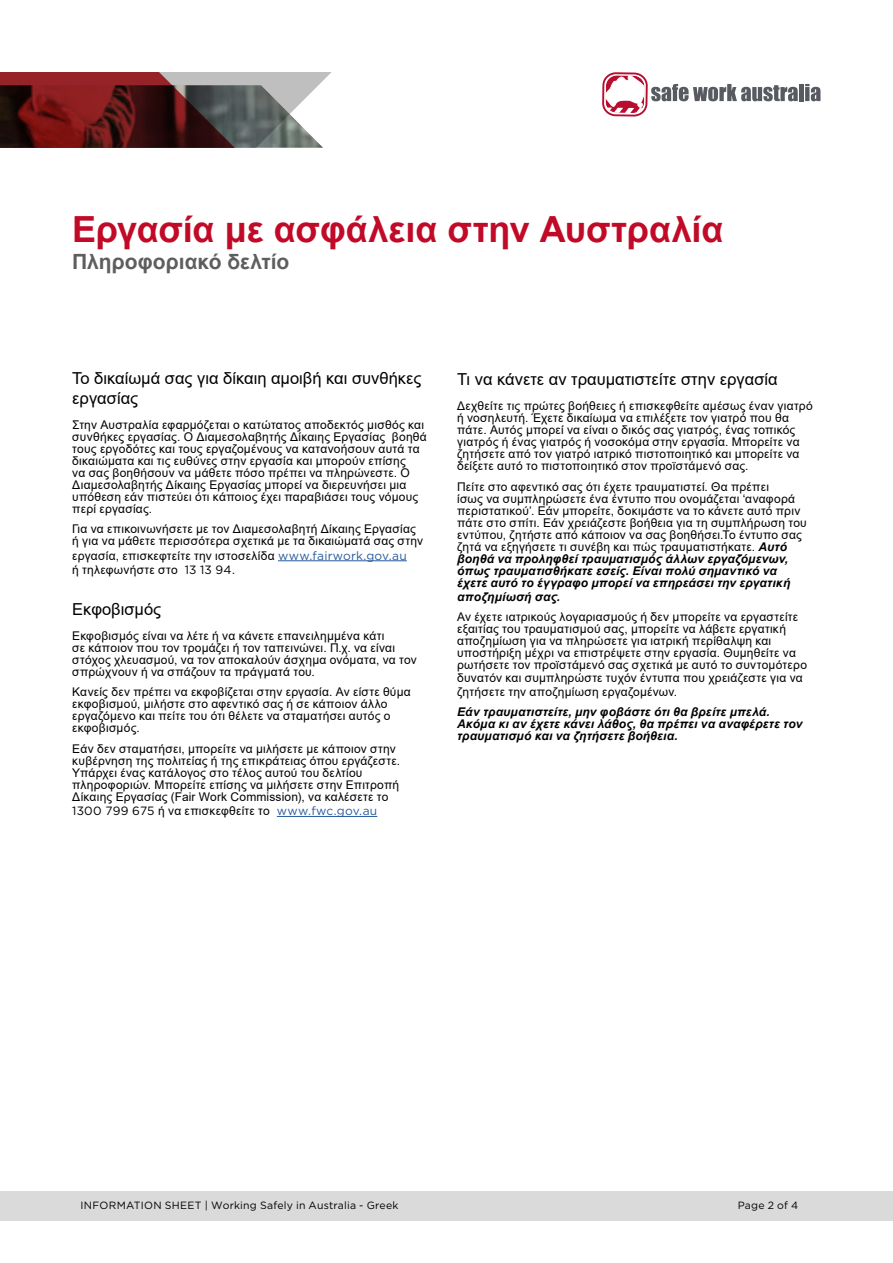
<style>
.page{position:relative;width:893px;height:1263px;background:#fff}
.page>*{position:absolute;margin:0;border:0;box-sizing:border-box;transform-origin:0 0}
.t1{font:700 36px "Arial";letter-spacing:-.005em;color:#c10a27}
.t2{font:700 21px "Arial";color:#5f5e5e}
.t3{font:16.5px/19.8px "Arial";color:#000}
.t4{font:12px/12px "Arial";letter-spacing:.02em;color:#000}
.t5{font:italic 700 12px/12px "Arial";letter-spacing:.02em;color:#000}
.t6{font:10.5px "Gotham";letter-spacing:.02em;color:#000}
.s1{font-family:"Gotham";color:#275b9b}
.s2{font-family:"Gotham"}
.s3{font-weight:700;font-style:italic}
</style>
<div class="page">
<svg style="left:0;top:72px;width:332px;height:13px;background:#ab7274"></svg>
<img style="left:0;top:85px;width:323px;height:63px">
<div style="left:602px;top:72px;width:46px;height:45px;border:2px solid #b80d2f;border-radius:13px"></div>
<svg style="left:651px;top:84px;width:147px;height:17px"></svg>
<div style="left:799px;top:84px;width:5px;height:17px;background:#575a60"></div>
<svg style="left:805px;top:84px;width:15px;height:17px"></svg>
<svg style="left:605px;top:75px;width:40px;height:38px"></svg>
<div style="left:1px;top:1191px;width:892px;height:29px;background:#dadada"></div>
<hr style="left:278px;top:560px;width:129px;height:1px;background:#275b9b">
<hr style="left:277px;top:816px;width:100px;height:1px;background:#275b9b">
<h1 class="t1" style="left:72px;top:204px;width:653px">Εργασία με ασφάλεια στην Αυστραλία</h1>
<h2 class="t2" style="left:72px;top:247px;width:219px">Πληροφοριακό δελτίο</h2>
<h3 class="t3" style="left:72px;top:368px;width:351px">Το δικαίωμά σας για δίκαιη αμοιβή και συνθήκες εργασίας</h3>
<p class="t4" style="left:72px;top:418px;width:356px">Στην Αυστραλία εφαρμόζεται ο κατώτατος αποδεκτός μισθός και συνθήκες εργασίας. Ο Διαμεσολαβητής Δίκαιης Εργασίας βοηθά τους εργοδότες και τους εργαζομένους να κατανοήσουν αυτά τα δικαιώματα και τις ευθύνες στην εργασία και μπορούν επίσης<br>να σας βοηθήσουν να μάθετε πόσο πρέπει να πληρώνεστε. Ο Διαμεσολαβητής Δίκαιης Εργασίας μπορεί να διερευνήσει μια υπόθεση εάν πιστεύει ότι κάποιος έχει παραβιάσει τους νόμους περί εργασίας.</p>
<p class="t4" style="left:72px;top:523px;width:352px">Για να επικοινωνήσετε με τον Διαμεσολαβητή Δίκαιης Εργασίας ή για να μάθετε περισσότερα σχετικά με τα δικαιώματά σας στην</p>
<p class="t4" style="left:72px;top:548px;width:336px;line-height:14.4px">εργασία, επισκεφτείτε την ιστοσελίδα <span class="s1">www.fairwork.gov.au </span>ή τηλεφωνήστε στο <span class="s2">13 13 94.</span></p>
<h3 class="t3" style="left:72px;top:599px;width:90px">Εκφοβισμός</h3>
<p class="t4" style="left:72px;top:629px;width:346px">Εκφοβισμός είναι να λέτε ή να κάνετε επανειλημμένα κάτι<br>σε κάποιον που τον τρομάζει ή τον ταπεινώνει. Π.χ. να είναι στόχος χλευασμού, να τον αποκαλούν άσχημα ονόματα, να τον σπρώχνουν ή να σπάζουν τα πράγματά του.</p>
<p class="t4" style="left:72px;top:686px;width:340px">Κανείς δεν πρέπει να εκφοβίζεται στην εργασία. Αν είστε θύμα εκφοβισμού, μιλήστε στο αφεντικό σας ή σε κάποιον άλλο εργαζόμενο και πείτε του ότι θέλετε να σταματήσει αυτός ο εκφοβισμός.</p>
<p class="t4" style="left:72px;top:742px;width:329px">Εάν δεν σταματήσει, μπορείτε να μιλήσετε με κάποιον στην κυβέρνηση της πολιτείας ή της επικράτειας όπου εργάζεστε.<br>Υπάρχει ένας κατάλογος στο τέλος αυτού του δελτίου πληροφοριών. Μπορείτε επίσης να μιλήσετε στην Επιτροπή Δίκαιης Εργασίας (Fair Work Commission), να καλέσετε το</p>
<p class="t4" style="left:72px;top:805px;width:306px"><span class="s2">1300 799 675</span> ή να επισκεφθείτε το <span class="s1">www.fwc.gov.au</span></p>
<h3 class="t3" style="left:457px;top:369px;width:322px">Τι να κάνετε αν τραυματιστείτε στην εργασία</h3>
<p class="t4" style="left:457px;top:400px;width:357px">Δεχθείτε τις πρώτες βοήθειες ή επισκεφθείτε αμέσως έναν γιατρό ή νοσηλευτή. Έχετε δικαίωμα να επιλέξετε τον γιατρό που θα πάτε. Αυτός μπορεί να είναι ο δικός σας γιατρός, ένας τοπικός γιατρός ή ένας γιατρός ή νοσοκόμα στην εργασία. Μπορείτε να ζητήσετε από τον γιατρό ιατρικό πιστοποιητικό και μπορείτε να δείξετε αυτό το πιστοποιητικό στον προϊστάμενό σας.</p>
<p class="t4" style="left:457px;top:480px;width:351px">Πείτε στο αφεντικό σας ότι έχετε τραυματιστεί. Θα πρέπει<br>ίσως να συμπληρώσετε ένα έντυπο που ονομάζεται ‘αναφορά περιστατικού’. Εάν μπορείτε, δοκιμάστε να το κάνετε αυτό πριν πάτε στο σπίτι. Εάν χρειάζεστε βοήθεια για τη συμπλήρωση του εντύπου, ζητήστε από κάποιον να σας βοηθήσει.Το έντυπο σας ζητά να εξηγήσετε τι συνέβη και πώς τραυματιστήκατε. <span class="s3">Αυτό βοηθά να προληφθεί τραυματισμός άλλων εργαζόμενων, όπως τραυματισθήκατε εσείς. Είναι πολύ σημαντικό να έχετε αυτό το έγγραφο μπορεί να επηρεάσει την εργατική</span></p>
<p class="t5" style="left:457px;top:591px;width:105px">αποζημίωσή σας.</p>
<p class="t4" style="left:457px;top:611px;width:351px">Αν έχετε ιατρικούς λογαριασμούς ή δεν μπορείτε να εργαστείτε εξαιτίας του τραυματισμού σας, μπορείτε να λάβετε εργατική αποζημίωση για να πληρώσετε για ιατρική περίθαλψη και υποστήριξη μέχρι να επιστρέψετε στην εργασία. Θυμηθείτε να ρωτήσετε τον προϊστάμενό σας σχετικά με αυτό το συντομότερο δυνατόν και συμπληρώστε τυχόν έντυπα που χρειάζεστε για να</p>
<p class="t4" style="left:457px;top:686px;width:222px">ζητήσετε την αποζημίωση εργαζομένων.</p>
<p class="t5" style="left:457px;top:706px;width:347px">Εάν τραυματιστείτε, μην φοβάστε ότι θα βρείτε μπελά.<br>Ακόμα κι αν έχετε κάνει λάθος, θα πρέπει να αναφέρετε τον τραυματισμό και να ζητήσετε βοήθεια.</p>
<p class="t6" style="left:81px;top:1199px;width:319px">INFORMATION SHEET | Working Safely in Australia - Greek</p>
<p class="t6" style="left:738px;top:1199px;width:62px">Page 2 of 4</p>
</div>
